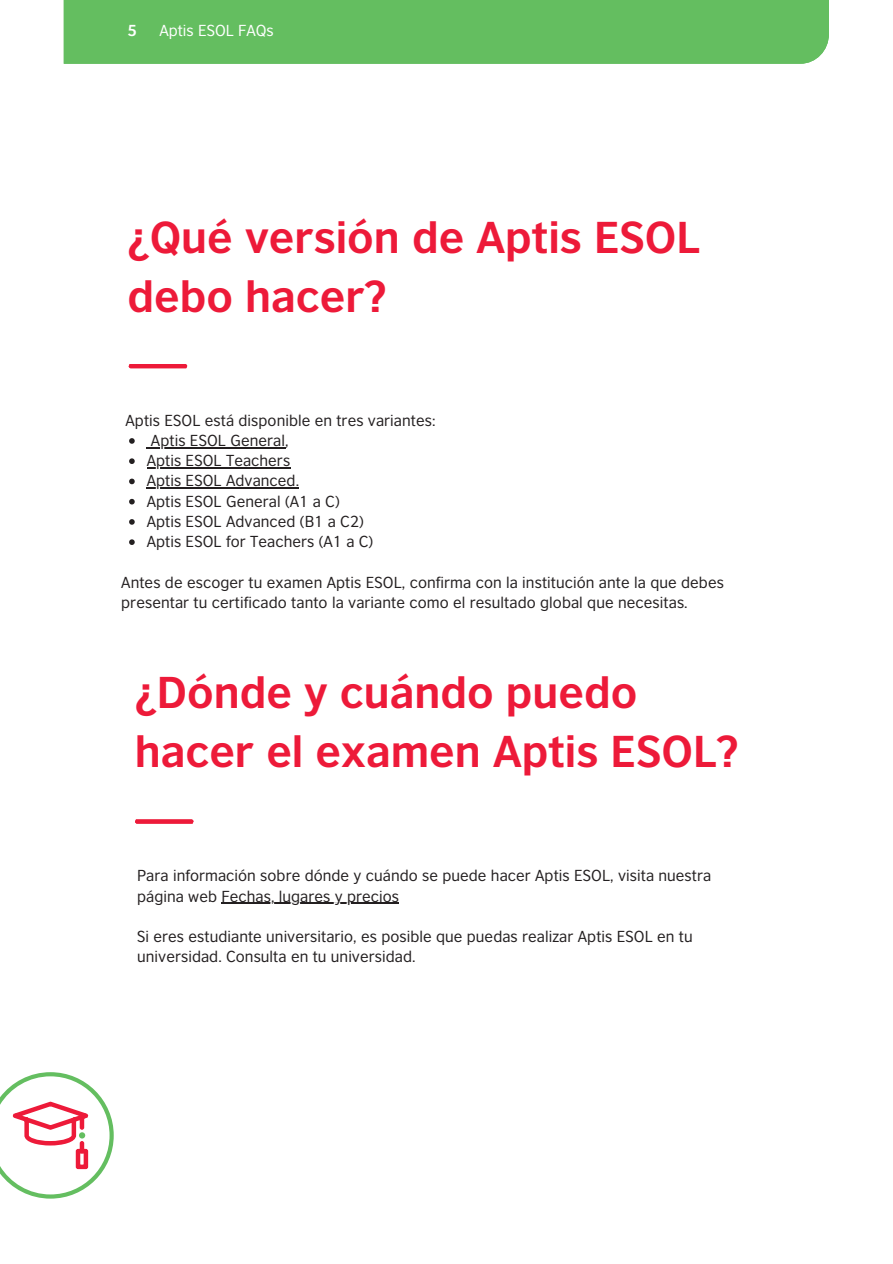
<style>
.page{position:relative;width:893px;height:1264px;background:#fff}
.page>*{position:absolute;margin:0;border:0;box-sizing:border-box;transform-origin:0 0}
.t1{font:700 42px/58.5px "British Council Sans";color:#ed1a39}
.t2{font:15px/20.2px "British Council Sans";letter-spacing:.005em;color:#231f20}
.t3{font:15px "British Council Sans";color:#fff}
.t4{font:700 15px "British Council Sans";color:#fff}
</style>
<div class="page">
<div style="left:64px;top:0;width:764px;height:64px;background:#64be60"></div>
<svg style="left:0;top:1072px;width:114px;height:126px"></svg>
<svg style="left:129px;top:438px;width:6px;height:6px"></svg>
<hr style="left:151px;top:447px;width:134px;height:1px;background:#231f20">
<svg style="left:129px;top:458px;width:6px;height:6px"></svg>
<hr style="left:147px;top:467px;width:143px;height:1px;background:#231f20">
<svg style="left:129px;top:478px;width:6px;height:6px"></svg>
<hr style="left:147px;top:487px;width:152px;height:2px;background:#231f20">
<svg style="left:129px;top:499px;width:6px;height:5px"></svg>
<svg style="left:129px;top:519px;width:6px;height:5px"></svg>
<svg style="left:129px;top:539px;width:6px;height:6px"></svg>
<svg style="left:129px;top:364px;width:58px;height:4px"></svg>
<hr style="left:221px;top:902px;width:178px;height:1px;background:#231f20">
<svg style="left:135px;top:819px;width:58px;height:4px"></svg>
<p class="t4" style="left:127px;top:20px;width:11px">5</p>
<p class="t3" style="left:159px;top:20px;width:116px">Aptis ESOL FAQs</p>
<p class="t1" style="left:127px;top:207px;width:574px">¿Qué versión de Aptis ESOL debo hacer?</p>
<p class="t2" style="left:125px;top:409px;width:311px">Aptis ESOL está disponible en tres variantes:</p>
<p class="t2" style="left:151px;top:430px;width:139px">Aptis ESOL General,</p>
<p class="t2" style="left:147px;top:450px;width:145px">Aptis ESOL Teachers</p>
<p class="t2" style="left:147px;top:470px;width:154px">Aptis ESOL Advanced.</p>
<p class="t2" style="left:147px;top:490px;width:194px">Aptis ESOL General (A1 a C)</p>
<p class="t2" style="left:147px;top:510px;width:219px">Aptis ESOL Advanced (B1 a C2)</p>
<p class="t2" style="left:147px;top:531px;width:228px">Aptis ESOL for Teachers (A1 a C)</p>
<p class="t2" style="left:121px;top:571px;width:604px">Antes de escoger tu examen Aptis ESOL, confirma con la institución ante la que debes presentar tu certificado tanto la variante como el resultado global que necesitas.</p>
<p class="t1" style="left:135px;top:661px;width:605px">¿Dónde y cuándo puedo hacer el examen Aptis ESOL?</p>
<p class="t2" style="left:137px;top:865px;width:575px">Para información sobre dónde y cuándo se puede hacer Aptis ESOL, visita nuestra página web Fechas, lugares y precios</p>
<p class="t2" style="left:137px;top:925px;width:557px">Si eres estudiante universitario, es posible que puedas realizar Aptis ESOL en tu universidad. Consulta en tu universidad.</p>
</div>
